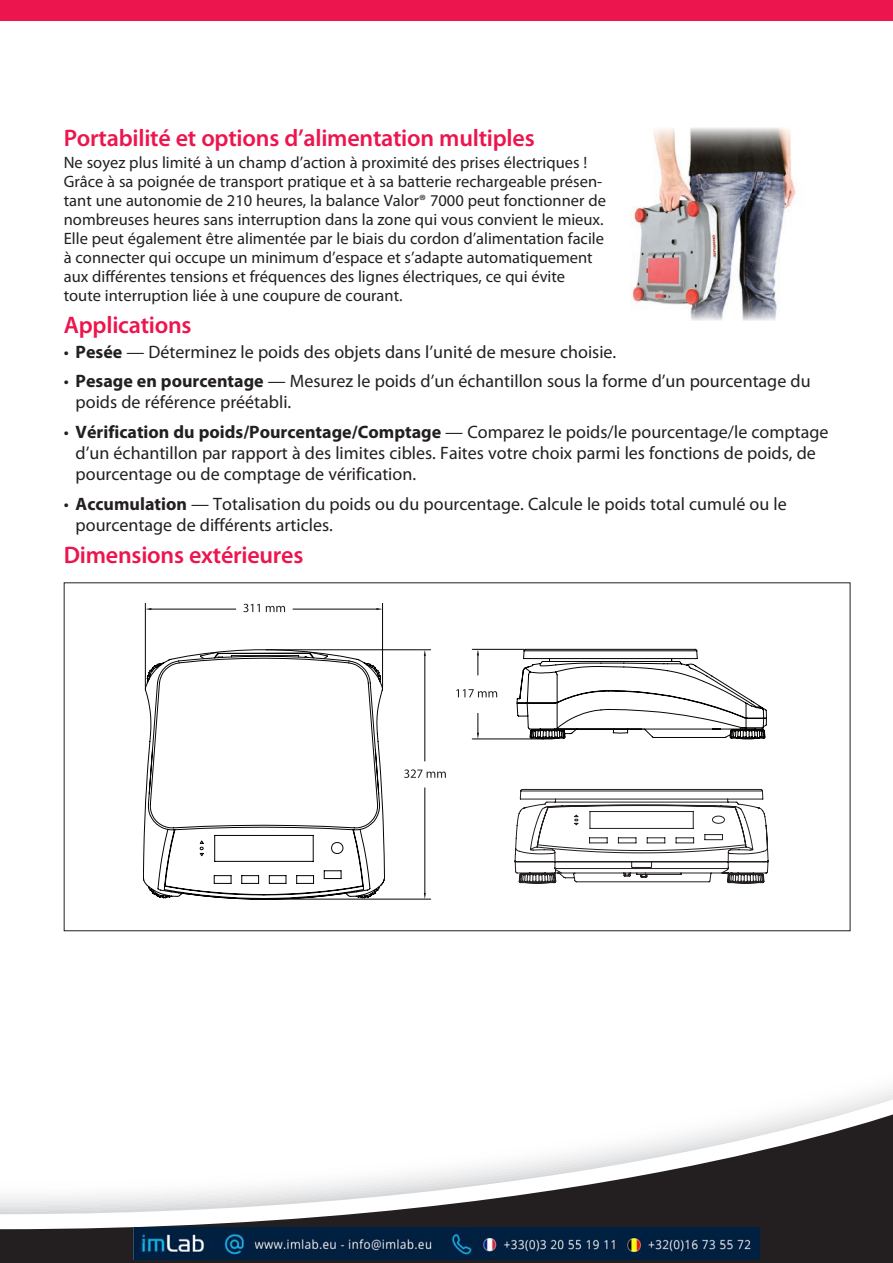
<style>
.page{position:relative;width:893px;height:1263px;background:#fff}
.page>*{position:absolute;margin:0;border:0;box-sizing:border-box;transform-origin:0 0}
.t1{font:600 24px "Myriad Pro";letter-spacing:-.01em;color:#ed154e}
.t2{font:18px/21px "Myriad Pro";color:#231f20}
.t3{font:16.5px/19px "Myriad Pro";color:#231f20}
.s1{font-weight:700}
</style>
<div class="page">
<svg style="left:514px;top:789px;width:254px;height:95px"></svg>
<svg style="left:516px;top:648px;width:251px;height:92px"></svg>
<hr style="left:472px;top:739px;width:72px;height:1px;background:#050504">
<hr style="left:472px;top:649px;width:52px;height:1px;background:#050504">
<svg style="left:477px;top:713px;width:2px;height:26px"></svg>
<svg style="left:477px;top:649px;width:2px;height:26px"></svg>
<svg style="left:143px;top:649px;width:56px;height:250px"></svg>
<hr style="left:145px;top:603px;width:1px;height:84px;background:#050504">
<hr style="left:382px;top:603px;width:1px;height:84px;background:#050504">
<hr style="left:151px;top:609px;width:85px;height:1px;background:#050504">
<hr style="left:293px;top:609px;width:83px;height:1px;background:#050504">
<svg style="left:145px;top:608px;width:6px;height:2px"></svg>
<svg style="left:376px;top:608px;width:7px;height:2px"></svg>
<svg style="left:243px;top:604px;width:17px;height:8px"></svg>
<svg style="left:266px;top:606px;width:19px;height:6px"></svg>
<svg style="left:456px;top:689px;width:41px;height:8px"></svg>
<svg style="left:199px;top:649px;width:247px;height:250px"></svg>
<svg style="left:0;top:1096px;width:893px;height:167px"></svg>
<div style="left:0;top:0;width:893px;height:21px;background:#ed154e"></div>
<img style="left:631px;top:128px;width:165px;height:193px">
<img style="left:134px;top:1228px;width:625px;height:32px">
<h1 class="t1" style="left:64px;top:122px;width:472px">Portabilité et options d’alimentation multiples</h1>
<p class="t3" style="left:64px;top:153px;width:544px">Ne soyez plus limité à un champ d’action à proximité des prises électriques !<br>Grâce à sa poignée de transport pratique et à sa batterie rechargeable présen&shy;tant une autonomie de 210 heures, la balance Valor® 7000 peut fonctionner de nombreuses heures sans interruption dans la zone qui vous convient le mieux.<br>Elle peut également être alimentée par le biais du cordon d’alimentation facile à connecter qui occupe un minimum d’espace et s’adapte automatiquement aux différentes tensions et fréquences des lignes électriques, ce qui évite toute interruption liée à une coupure de courant.</p>
<h1 class="t1" style="left:64px;top:310px;width:129px">Applications</h1>
<p class="t2" style="left:64px;top:341px;width:554px">• <span class="s1">Pesée</span> — Déterminez le poids des objets dans l’unité de mesure choisie.</p>
<p class="t2" style="left:76px;top:370px;width:736px;text-indent:-12px">• <span class="s1">Pesage en pourcentage</span> — Mesurez le poids d’un échantillon sous la forme d’un pourcentage du poids de référence préétabli.</p>
<p class="t2" style="left:76px;top:421px;width:754px;text-indent:-12px">• <span class="s1">Vérification du poids/Pourcentage/Comptage</span> — Comparez le poids/le pourcentage/le comptage d’un échantillon par rapport à des limites cibles. Faites votre choix parmi les fonctions de poids, de pourcentage ou de comptage de vérification.</p>
<p class="t2" style="left:76px;top:493px;width:713px;text-indent:-12px">• <span class="s1">Accumulation</span> — Totalisation du poids ou du pourcentage. Calcule le poids total cumulé ou le pourcentage de différents articles.</p>
<h1 class="t1" style="left:64px;top:539px;width:241px">Dimensions extérieures</h1>
</div>
